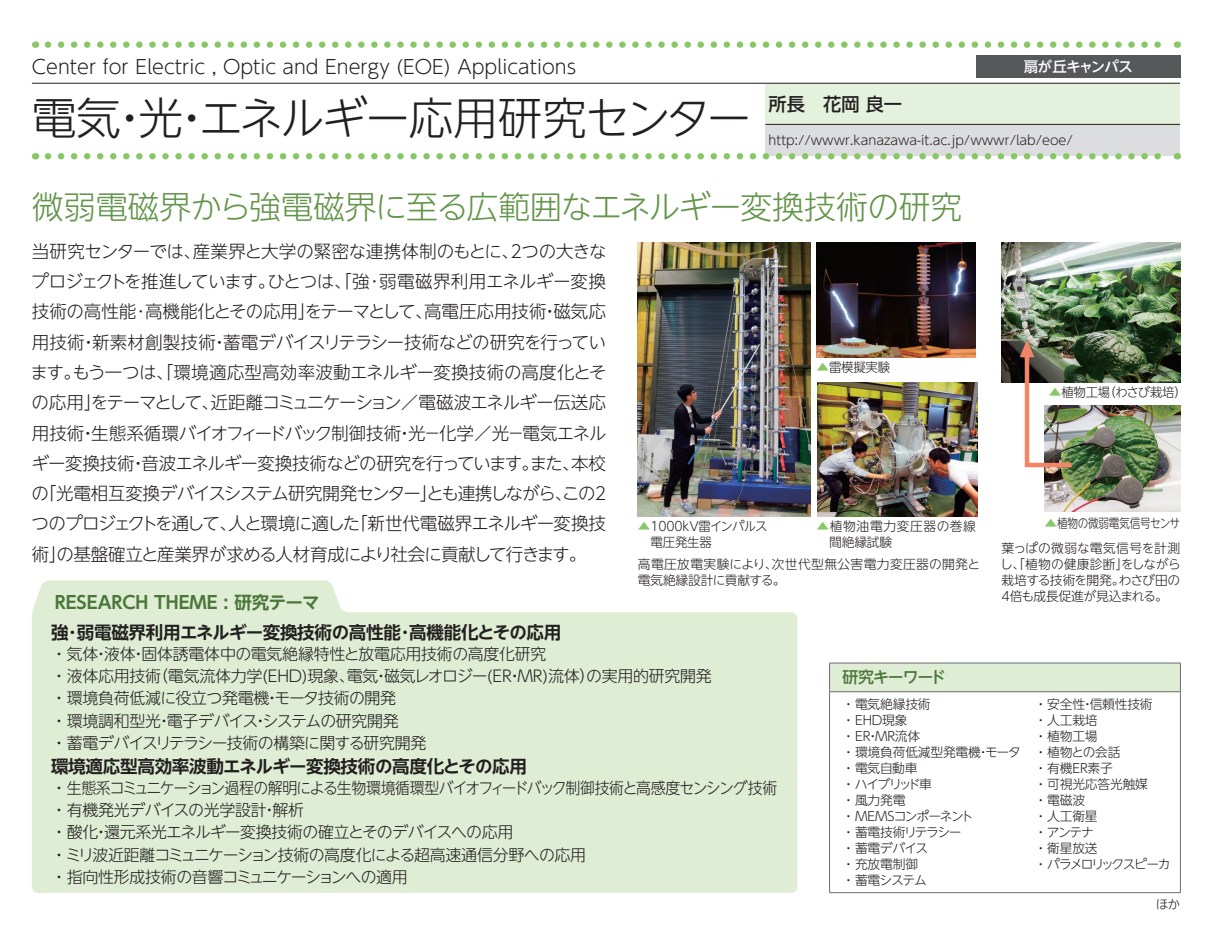
<style>
.page{position:relative;width:1212px;height:944px;background:#fff}
.page>*{position:absolute;margin:0;border:0;box-sizing:border-box;transform-origin:0 0}
.t1{font:300 44.55px "UD Shin Go NT Pr 6 N";letter-spacing:-.035em;color:#231f20}
.t2{font:300 31.95px "UD Shin Go NT Pr 6 N";letter-spacing:-.015em;color:#63954a}
.t3{font:300 19.12px "UD Shin Go NT Pr 6 N";color:#231f20}
.t4{font:500 18.22px "UD Shin Go NT Pr 6 N";color:#231f20}
.t5{font:300 17.55px/30.4px "UD Shin Go NT Pr 6 N";letter-spacing:-.035em;color:#231f20}
.t6{font:700 17.55px "UD Shin Go NT Pr 6 N De";letter-spacing:-.015em;color:#231f20}
.t7{font:300 17.55px/30.4px "UD Shin Go NT Pr 6 N";letter-spacing:-.01em;color:#231f20}
.t8{font:300 17.55px/30.4px "UD Shin Go NT Pr 6 N";letter-spacing:-.055em;color:#231f20}
.t9{font:300 17.55px/30.4px "UD Shin Go NT Pr 6 N";color:#231f20}
.t10{font:300 17.55px/30.4px "UD Shin Go NT Pr 6 N";letter-spacing:-.005em;color:#231f20}
.t11{font:300 17.55px "UD Shin Go NT Pr 6 N";letter-spacing:-.06em;color:#231f20}
.t12{font:300 17.55px "UD Shin Go NT Pr 6 N";letter-spacing:-.075em;color:#231f20}
.t13{font:700 17.55px "UD Shin Go NT Pr 6 N De";color:#4a7639}
.t14{font:300 17.55px "UD Shin Go NT Pr 6 N";letter-spacing:-.08em;color:#231f20}
.t15{font:300 15.97px/22.3px "UD Shin Go NT Pr 6 N";letter-spacing:-.015em;color:#231f20}
.t16{font:300 15.97px/22.3px "UD Shin Go NT Pr 6 N";letter-spacing:-.04em;color:#231f20}
.t17{font:300 15.97px/22.3px "UD Shin Go NT Pr 6 N";letter-spacing:-.055em;color:#231f20}
.t18{font:300 15.97px/22.3px "UD Shin Go NT Pr 6 N";letter-spacing:-.05em;color:#231f20}
.t19{font:500 15.97px "UD Shin Go NT Pr 6 N";letter-spacing:-.075em;color:#4a7639}
.t20{font:500 14.4px "UD Shin Go NT Pr 6 N";letter-spacing:-.03em;color:#fff}
.t21{font:300 12.83px/16px "UD Shin Go NT Pr 6 N";letter-spacing:-.015em;color:#231f20}
.t22{font:300 12.83px/16px "UD Shin Go NT Pr 6 N";letter-spacing:-.065em;color:#231f20}
.t23{font:300 12.83px/16px "UD Shin Go NT Pr 6 N";letter-spacing:.01em;color:#231f20}
.t24{font:300 12.83px/16px "UD Shin Go NT Pr 6 N";letter-spacing:-.035em;color:#231f20}
.t25{font:300 12.83px/16px "UD Shin Go NT Pr 6 N";letter-spacing:.05em;color:#231f20}
.t26{font:300 12.83px "UD Shin Go NT Pr 6 N";letter-spacing:.03em;color:#231f20}
.t27{font:300 12.83px "UD Shin Go NT Pr 6 N";letter-spacing:-.015em;color:#231f20;scale:.83 1}
.s1{color:#87c765}
</style>
<div class="page">
<div style="left:32px;top:580px;width:765px;height:313px;background:#deedd4"></div>
<div style="left:765px;top:83px;width:415px;height:41px;background:#e4f1dc"></div>
<div style="left:765px;top:124px;width:415px;height:32px;background:#dcdddf"></div>
<hr style="left:765px;top:124px;width:415px;height:1px;background:#231f20">
<svg style="left:48px;top:41px;width:1113px;height:7px"></svg>
<svg style="left:48px;top:153px;width:1113px;height:6px"></svg>
<img style="left:638px;top:242px;width:172px;height:275px">
<img style="left:816px;top:242px;width:160px;height:115px">
<img style="left:1001px;top:242px;width:179px;height:141px">
<img style="left:818px;top:383px;width:159px;height:134px">
<hr style="left:32px;top:83px;width:1148px;height:1px;background:#231f20">
<div style="left:829px;top:663px;width:351px;height:29px;background:#deedd4"></div>
<hr style="left:829px;top:663px;width:352px;height:1px;background:#6c6d70">
<svg style="left:829px;top:663px;width:1px;height:28px"></svg>
<svg style="left:1180px;top:663px;width:1px;height:28px"></svg>
<hr style="left:829px;top:691px;width:352px;height:1px;background:#6c6d70">
<hr style="left:829px;top:692px;width:1px;height:200px;background:#6c6d70">
<hr style="left:1180px;top:692px;width:1px;height:200px;background:#6c6d70">
<hr style="left:829px;top:892px;width:352px;height:1px;background:#6c6d70">
<div style="left:976px;top:55px;width:204px;height:22px;background:#57585a"></div>
<img style="left:1044px;top:405px;width:136px;height:107px">
<img style="left:1020px;top:340px;width:56px;height:129px">
<h3 class="t3" style="left:32px;top:52px;width:546px">Center for Electric , Optic and Energy (EOE) Applications</h3>
<h1 class="t1" style="left:32px;top:82px;width:721px">電気光エネルギー応用研究センター</h1>
<h1 class="t1" style="left:108px;top:82px;width:108px">・・</h1>
<p class="t20" style="left:1024px;top:54px;width:111px">扇が丘キャンパス</p>
<h3 class="t4" style="left:769px;top:89px;width:135px">所長　花岡良一</h3>
<p class="t21" style="left:769px;top:132px;width:306px">http://wwwr.kanazawa i t- .ac.jp/wwwr/lab/eoe/</p>
<h2 class="t2" style="left:32px;top:181px;width:932px">微弱電磁界から強電磁界に至る広範囲なエネルギー変換技術の研究</h2>
<h3 class="t5" style="left:522px;top:235px;width:86px">つの大きな</h3>
<h3 class="t10" style="left:193px;top:235px;width:334px">産業界と大学の緊密な連携体制のもとに２、</h3>
<h3 class="t5" style="left:32px;top:235px;width:171px">当研究センターでは、</h3>
<h3 class="t12" style="left:31px;top:267px;width:246px">プロジェクトを推進しています。</h3>
<h3 class="t7" style="left:267px;top:266px;width:340px">ひとつは、「強･弱電磁界利用エネルギー変換</h3>
<h3 class="t5" style="left:32px;top:296px;width:402px">技術の高性能･高機能化とその応用をテーマとして、</h3>
<h3 class="t9" style="left:424px;top:296px;width:183px">高電圧応用技術磁気応</h3>
<h3 class="t5" style="left:32px;top:296px;width:576px;text-indent:266px">」<br>用技術新素材創製技術蓄電デバイスリテラシー技術などの研究を行ってい</h3>
<h3 class="t5" style="left:541px;top:296px;width:19px">・</h3>
<h3 class="t9" style="left:72px;top:326px;width:536px;text-indent:7px">・<br>もう一つは、「環境適応型高効率波動エネルギー変換技術の高度化とそ</h3>
<h3 class="t5" style="left:211px;top:326px;width:19px">・</h3>
<h3 class="t5" style="left:31px;top:356px;width:52px">ます。</h3>
<h3 class="t5" style="left:211px;top:387px;width:397px">近距離コミュニケーション／電磁波エネルギー伝送応</h3>
<h3 class="t7" style="left:32px;top:387px;width:576px;text-indent:52px">」<br>用技術生態系循環バイオフィードバック制御技術光－化学／光－電気エネル</h3>
<h3 class="t12" style="left:32px;top:388px;width:189px">の応用をテーマとして、</h3>
<h3 class="t5" style="left:79px;top:417px;width:19px">・</h3>
<h3 class="t5" style="left:396px;top:417px;width:19px">・</h3>
<h3 class="t5" style="left:31px;top:447px;width:550px">ギー変換技術音波エネルギー変換技術などの研究を行っていますまた、</h3>
<h3 class="t5" style="left:571px;top:447px;width:36px">本校</h3>
<h3 class="t5" style="left:129px;top:447px;width:19px">・</h3>
<h3 class="t5" style="left:521px;top:447px;width:19px">。</h3>
<h3 class="t11" style="left:32px;top:479px;width:565px">「の光電相互変換デバイスシステム研究開発センターとも連携しながらこの</h3>
<h3 class="t10" style="left:350px;top:478px;width:257px;text-indent:70px">」<br>「新世代電磁界エネルギー変換技</h3>
<h3 class="t5" style="left:592px;top:478px;width:19px">２</h3>
<h3 class="t5" style="left:555px;top:478px;width:19px">、</h3>
<h3 class="t8" style="left:32px;top:508px;width:556px">つのプロジェクトを通して、<br>術の基盤確立と産業界が求める人材育成により社会に貢献して行きます。</h3>
<h3 class="t14" style="left:228px;top:510px;width:134px">人と環境に適した</h3>
<h3 class="t5" style="left:49px;top:538px;width:19px">」</h3>
<h3 class="t13" style="left:55px;top:588px;width:266px">RESEARCH THEME : 研究テーマ</h3>
<h3 class="t6" style="left:51px;top:618px;width:512px">強･弱電磁界利用エネルギー変換技術の高性能･高機能化とその応用</h3>
<p class="t15" style="left:51px;top:642px;width:497px">・気体液体固体誘電体中の電気絶縁特性と放電応用技術の高度化研究</p>
<p class="t15" style="left:93px;top:642px;width:17px">・</p>
<p class="t15" style="left:131px;top:642px;width:17px">・</p>
<p class="t21" style="left:816px;top:358px;width:75px"><span class="s1">▲</span>雷模擬実験</p>
<p class="t21" style="left:1103px;top:384px;width:85px">（わさび栽培(</p>
<p class="t21" style="left:1049px;top:384px;width:63px"><span class="s1">▲</span>植物工場</p>
<p class="t21" style="left:651px;top:518px;width:119px;text-indent:-13px"><span class="s1">▲</span>1000kV雷インパルス電圧発生器</p>
<p class="t25" style="left:829px;top:518px;width:148px;text-indent:-13px"><span class="s1">▲</span>植物油電力変圧器の巻線間絶縁試験</p>
<p class="t26" style="left:772px;top:553px;width:210px">次世代型無公害電力変圧器の開発と</p>
<p class="t21" style="left:638px;top:555px;width:149px">高電圧放電実験により、電気絶縁設計に貢献する。</p>
<p class="t27" style="left:1044px;top:513px;width:165px"><span class="s1">▲</span>植物の微弱電気信号センサ</p>
<p class="t23" style="left:1000px;top:539px;width:182px">葉っぱの微弱な電気信号を計測し、「植物の健康診断をしながら</p>
<p class="t21" style="left:1116px;top:555px;width:66px">」<br>わさび田の</p>
<p class="t24" style="left:1001px;top:571px;width:168px">栽培する技術を開発。<br>4倍も成長促進が見込まれる。</p>
<p class="t15" style="left:347px;top:664px;width:367px">電気磁気レオロジー(ER MR)流体の実用的研究開発</p>
<p class="t15" style="left:152px;top:664px;width:204px">（電気流体力学(EHD)現象、</p>
<p class="t15" style="left:579px;top:664px;width:17px">）</p>
<p class="t15" style="left:51px;top:664px;width:347px">・液体応用技術<br>・環境負荷低減に役立つ発電機モータ技術の開発</p>
<p class="t15" style="left:373px;top:664px;width:17px">・</p>
<p class="t15" style="left:507px;top:664px;width:17px">・</p>
<p class="t15" style="left:51px;top:687px;width:349px;text-indent:213px">・<br>・環境調和型光電子デバイスシステムの研究開発</p>
<p class="t18" style="left:51px;top:709px;width:377px;text-indent:105px">・<br>・蓄電デバイスリテラシー技術の構築に関する研究開発</p>
<h3 class="t6" style="left:51px;top:752px;width:477px">環境適応型高効率波動エネルギー変換技術の高度化とその応用</h3>
<p class="t17" style="left:51px;top:776px;width:728px">・生態系コミュニケーション過程の解明による生物環境循環型バイオフィードバック制御技術と高感度センシング技術・有機発光デバイスの光学設計解析</p>
<p class="t15" style="left:252px;top:709px;width:17px">・</p>
<p class="t16" style="left:51px;top:798px;width:464px;text-indent:211px">・<br>・酸化還元系光エネルギー変換技術の確立とそのデバイスへの応用</p>
<p class="t16" style="left:51px;top:821px;width:537px;text-indent:42px">・<br>・ミリ波近距離コミュニケーション技術の高度化による超高速通信分野への応用・指向性形成技術の音響コミュニケーションへの適用</p>
<p class="t19" style="left:842px;top:664px;width:105px">研究キーワード</p>
<p class="t21" style="left:842px;top:696px;width:90px">・電気絶縁技術・EHD現象・ER MR流体</p>
<p class="t21" style="left:842px;top:728px;width:180px;text-indent:24px">・<br>・環境負荷低減型発電機モータ</p>
<p class="t21" style="left:977px;top:744px;width:14px">・</p>
<p class="t22" style="left:842px;top:760px;width:133px">・電気自動車<br>・ハイブリッド車<br>・風力発電<br>・MEMSコンポーネント・蓄電技術リテラシー・蓄電デバイス<br>・充放電制御<br>・蓄電システム</p>
<p class="t21" style="left:1034px;top:696px;width:120px">・安全性信頼性技術</p>
<p class="t21" style="left:1034px;top:696px;width:138px;text-indent:47px">・<br>・人工栽培<br>・植物工場<br>・植物との会話<br>・有機ER素子<br>・可視光応答光触媒<br>・電磁波<br>・人工衛星<br>・アンテナ<br>・衛星放送<br>・パラメロリックスピーカ</p>
<p class="t21" style="left:1155px;top:896px;width:26px">ほか</p>
</div>
